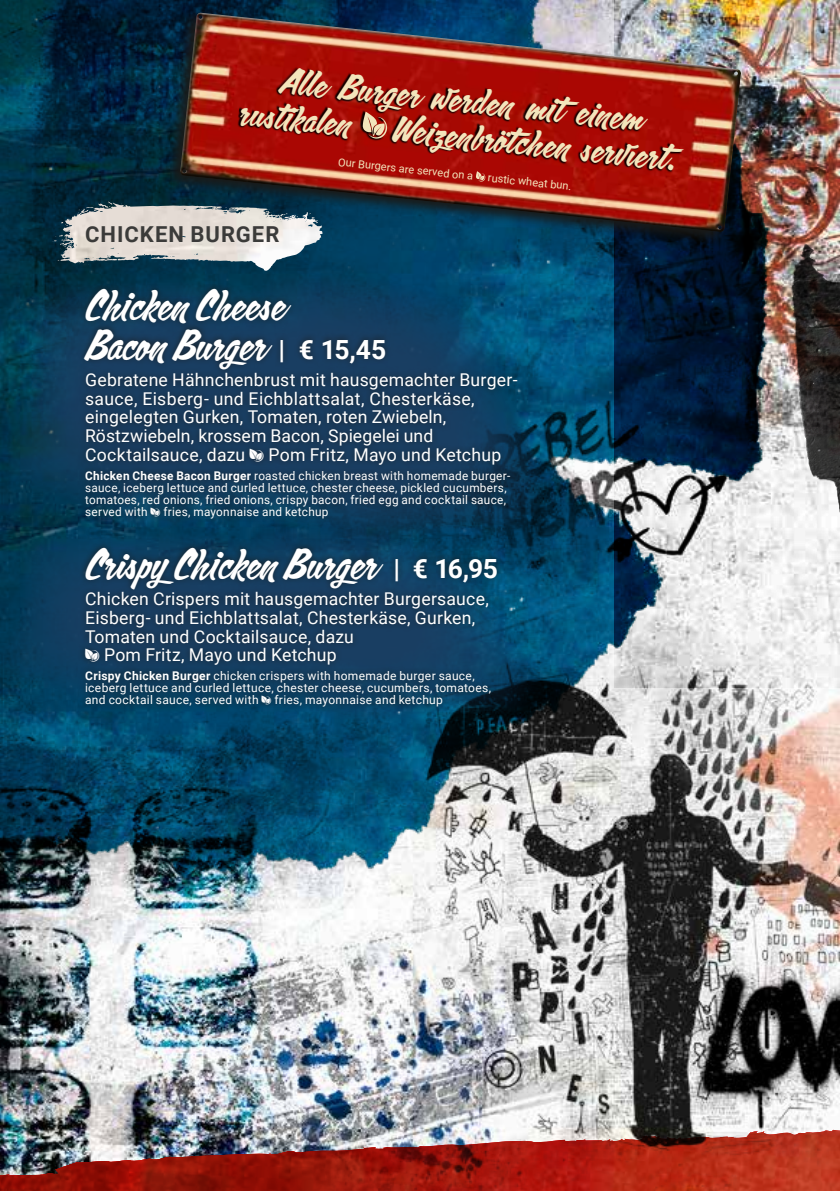
<style>
.page{position:relative;width:840px;height:1191px;background:#fff}
.page>*{position:absolute;margin:0;border:0;box-sizing:border-box;transform-origin:0 0}
.t1{font:39.6px/39.6px "Calgary Script OT";letter-spacing:.01em;color:#fff}
.t2{font:34px/36px "Calgary Script OT";color:#f3e5bc}
.t3{font:700 22px "Roboto";letter-spacing:.045em;color:#3b3b3a}
.t4{font:17.6px/18.6px "Roboto";letter-spacing:.015em;color:#fff}
.t5{font:12px/12px "Roboto";letter-spacing:.025em;color:#fff}
.t6{font:11px "Roboto";color:#f3e5bc}
.s1{font-family:"Roboto";font-weight:700;font-size:26.4px}
.s2{font-family:"Celona Pikto Extrablatt"}
.s3{font-weight:700}
</style>
<div class="page">
<img style="left:0;top:903px;width:839px;height:198px">
<img style="left:0;top:0;width:839px;height:903px">
<img style="left:614px;top:0;width:225px;height:686px">
<svg style="left:0;top:273px;width:546px;height:269px;background:#043c57"></svg>
<svg style="left:0;top:527px;width:536px;height:194px;background:#043d5c"></svg>
<img style="left:0;top:1101px;width:839px;height:90px">
<div style="left:78px;top:282px;width:445px;height:242px;background:#1a1a18;opacity:.75"></div>
<div style="left:79px;top:541px;width:424px;height:172px;background:#1a1a18;opacity:.75"></div>
<img style="left:68px;top:201px;width:48px;height:19px">
<svg style="left:164px;top:9px;width:579px;height:237px;background:#39596c"></svg>
<img style="left:179px;top:13px;width:562px;height:220px">
<svg style="left:475px;top:180px;width:10px;height:2px"></svg>
<svg style="left:236px;top:61px;width:451px;height:119px;background:#9a120a"></svg>
<svg style="left:362px;top:112px;width:25px;height:27px"></svg>
<h2 class="t2" style="left:245px;top:59px;width:402px;text-indent:38px;rotate:6deg">Alle Burger werden mit einem rustikalen</h2>
<h2 class="t2" style="left:394px;top:111px;width:286px;rotate:6deg">Weizenbrötchen serviert.</h2>
<p class="t6" style="left:339px;top:154px;width:137px;rotate:6deg">Our Burgers are served on a</p>
<p class="t6" style="left:488px;top:170px;width:85px;rotate:6deg">rustic wheat bun.</p>
<h3 class="t3" style="left:85px;top:219px;width:196px">CHICKEN BURGER</h3>
<h1 class="t1" style="left:85px;top:286px;width:302px">Chicken Cheese<br>Bacon Burger <span class="s1">| € 15,45</span></h1>
<p class="t4" style="left:85px;top:370px;width:433px">Gebratene Hähnchenbrust mit hausgemachter Burger&shy;sauce, Eisberg- und Eichblattsalat, Chesterkäse, eingelegten Gurken, Tomaten, roten Zwiebeln, Röstzwiebeln, krossem Bacon, Spiegelei und Cocktailsauce, dazu <span class="s2">V</span> Pom Fritz, Mayo und Ketchup</p>
<p class="t5" style="left:85px;top:469px;width:426px"><span class="s3">Chicken Cheese Bacon Burger</span> roasted chicken breast with homemade burger&shy;sauce, iceberg lettuce and curled lettuce, chester cheese, pickled cucumbers, tomatoes, red onions, fried onions, crispy bacon, fried egg and cocktail sauce, served with <span class="s2">V</span> fries, mayonnaise and ketchup</p>
<h1 class="t1" style="left:85px;top:545px;width:414px">Crispy Chicken Burger <span class="s1">| € 16,95</span></h1>
<h3 class="t4" style="left:85px;top:589px;width:405px">Chicken Crispers mit hausgemachter Burgersauce, Eisberg- und Eichblattsalat, Chesterkäse, Gurken, Tomaten und Cocktailsauce, dazu<br><span class="s2">V</span> Pom Fritz, Mayo und Ketchup</h3>
<p class="t5" style="left:85px;top:669px;width:407px"><span class="s3">Crispy Chicken Burger</span> chicken crispers with homemade burger sauce, iceberg lettuce and curled lettuce, chester cheese, cucumbers, tomatoes, and cocktail sauce, served with <span class="s2">V</span> fries, mayonnaise and ketchup</p>
</div>
